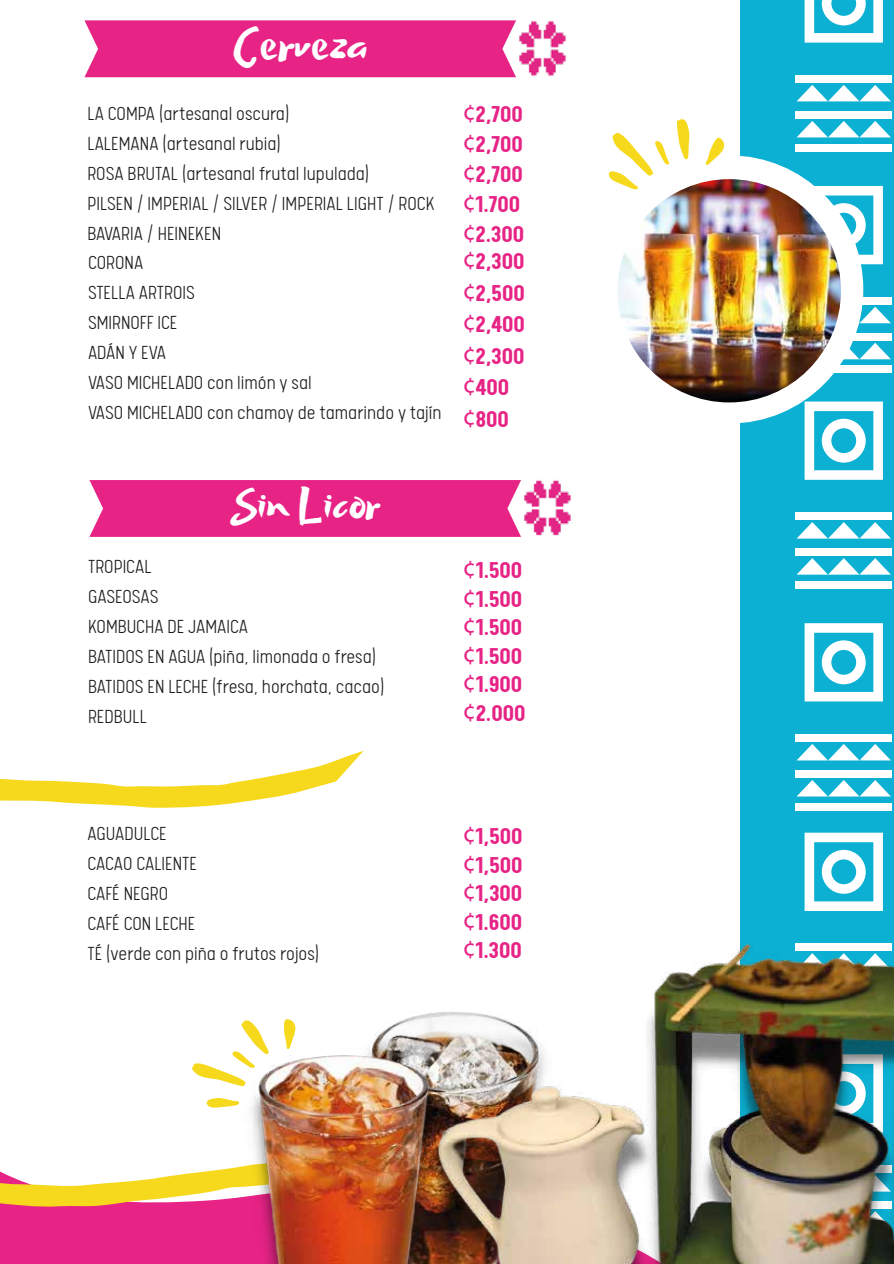
<style>
.page{position:relative;width:894px;height:1264px;background:#fff}
.page>*{position:absolute;margin:0;border:0;box-sizing:border-box;transform-origin:0 0}
.t1{font:48.3px "Beach Resort";color:#fff}
.t2{font:43.8px "Beach Resort";color:#fff}
.t3{font:700 25.5px/28.5px "Calps";color:#e72386}
.t4{font:300 21px/30px "Calps";color:#1d1d1b}
.s1{font-family:"Myriad Pro";font-weight:400}
</style>
<div class="page">
<svg style="left:0;top:1086px;width:243px;height:177px;fill:#e72386"></svg>
<div style="left:740px;top:0;width:153px;height:1263px;background:#0cb0d3"></div>
<svg style="left:804px;top:832px;width:78px;height:79px"></svg>
<div style="left:795px;top:943px;width:96px;height:7px;background:#fff"></div>
<svg style="left:804px;top:623px;width:78px;height:78px"></svg>
<svg style="left:804px;top:401px;width:78px;height:79px"></svg>
<div style="left:795px;top:548px;width:96px;height:7px;background:#fff"></div>
<div style="left:795px;top:581px;width:96px;height:7px;background:#fff"></div>
<svg style="left:797px;top:558px;width:93px;height:16px"></svg>
<div style="left:795px;top:512px;width:96px;height:7px;background:#fff"></div>
<svg style="left:797px;top:522px;width:93px;height:16px"></svg>
<div style="left:795px;top:770px;width:96px;height:7px;background:#fff"></div>
<div style="left:795px;top:803px;width:96px;height:7px;background:#fff"></div>
<svg style="left:797px;top:780px;width:93px;height:16px"></svg>
<div style="left:795px;top:734px;width:96px;height:7px;background:#fff"></div>
<svg style="left:797px;top:744px;width:93px;height:16px"></svg>
<svg style="left:815px;top:186px;width:67px;height:78px"></svg>
<svg style="left:804px;top:0;width:78px;height:43px"></svg>
<div style="left:795px;top:111px;width:96px;height:7px;background:#fff"></div>
<div style="left:795px;top:144px;width:96px;height:7px;background:#fff"></div>
<svg style="left:797px;top:121px;width:93px;height:16px"></svg>
<div style="left:795px;top:75px;width:96px;height:7px;background:#fff"></div>
<svg style="left:797px;top:85px;width:93px;height:16px"></svg>
<div style="left:795px;top:333px;width:96px;height:7px;background:#fff"></div>
<div style="left:795px;top:366px;width:96px;height:7px;background:#fff"></div>
<svg style="left:844px;top:343px;width:46px;height:16px"></svg>
<div style="left:795px;top:297px;width:96px;height:7px;background:#fff"></div>
<svg style="left:859px;top:307px;width:31px;height:16px"></svg>
<div style="left:84px;top:20px;width:432px;height:57px;background:#e72386"></div>
<img style="left:519px;top:21px;width:47px;height:56px">
<div style="left:595px;top:155px;width:268px;height:268px;background:#fff;border-radius:50%"></div>
<img style="left:617px;top:179px;width:223px;height:223px;border-radius:112px">
<div style="left:89px;top:480px;width:432px;height:57px;background:#e72386"></div>
<img style="left:524px;top:480px;width:47px;height:56px">
<svg style="left:0;top:1115px;width:243px;height:101px"></svg>
<img style="left:366px;top:1014px;width:60px;height:41px">
<img style="left:426px;top:944px;width:467px;height:319px">
<svg style="left:284px;top:1019px;width:12px;height:30px"></svg>
<svg style="left:206px;top:1097px;width:33px;height:10px"></svg>
<svg style="left:192px;top:1020px;width:77px;height:66px"></svg>
<svg style="left:677px;top:119px;width:12px;height:40px"></svg>
<svg style="left:705px;top:137px;width:20px;height:28px"></svg>
<svg style="left:608px;top:133px;width:61px;height:56px"></svg>
<svg style="left:0;top:750px;width:364px;height:58px"></svg>
<img style="left:243px;top:1055px;width:201px;height:208px">
<h1 class="t1" style="left:233px;top:16px;width:136px">Cerveza</h1>
<p class="t4" style="left:87px;top:98px;width:348px">LA COMPA (artesanal oscura)<br>LALEMANA (artesanal rubia)<br>ROSA BRUTAL (artesanal frutal lupulada)<br>PILSEN / IMPERIAL / SILVER / IMPERIAL LIGHT / ROCK BAVARIA / HEINEKEN</p>
<p class="t3" style="left:462px;top:98px;width:63px;line-height:30px"><span class="s1">¢</span>2,700 <span class="s1">¢</span>2,700 <span class="s1">¢</span>2,700 <span class="s1">¢</span>1.700 <span class="s1">¢</span>2.300</p>
<p class="t4" style="left:88px;top:247px;width:355px">CORONA<br>STELLA ARTROIS<br>SMIRNOFF ICE<br>ADÁN Y EVA<br>VASO MICHELADO con limón y sal<br>VASO MICHELADO con chamoy de tamarindo y tajín</p>
<p class="t3" style="left:462px;top:244px;width:64px;line-height:31.5px"><span class="s1">¢</span>2,300 <span class="s1">¢</span>2,500 <span class="s1">¢</span>2,400 <span class="s1">¢</span>2,300 <span class="s1">¢</span>400 <span class="s1">¢</span>800</p>
<h2 class="t2" style="left:230px;top:479px;width:152px">Sin Licor</h2>
<p class="t4" style="left:88px;top:551px;width:298px">TROPICAL<br>GASEOSAS<br>KOMBUCHA DE JAMAICA<br>BATIDOS EN AGUA (piña, limonada o fresa)<br>BATIDOS EN LECHE (fresa, horchata, cacao)<br>REDBULL</p>
<p class="t3" style="left:463px;top:555px;width:64px"><span class="s1">¢</span>1.500 <span class="s1">¢</span>1.500 <span class="s1">¢</span>1.500 <span class="s1">¢</span>1.500 <span class="s1">¢</span>1.900 <span class="s1">¢</span>2.000</p>
<p class="t4" style="left:87px;top:817px;width:233px">AGUADULCE<br>CACAO CALIENTE<br>CAFÉ NEGRO<br>CAFÉ CON LECHE<br>TÉ (verde con piña o frutos rojos)</p>
<p class="t3" style="left:462px;top:821px;width:61px;text-align:justify"><span class="s1">¢</span>1,500 <span class="s1">¢</span>1,500 <span class="s1">¢</span>1,300 <span class="s1">¢</span>1.600 <span class="s1">¢</span>1.300</p>
</div>
